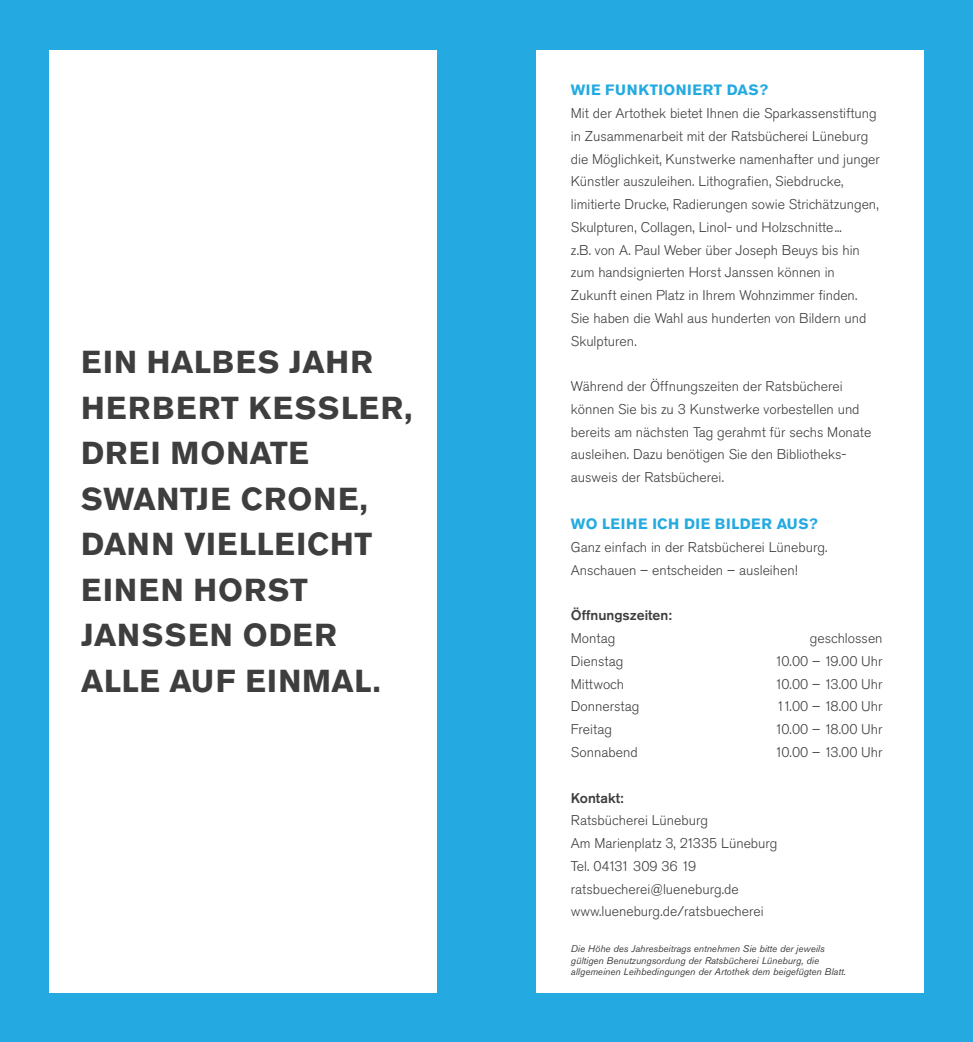
<style>
.page{position:relative;width:973px;height:1042px;background:#fff}
.page>*{position:absolute;margin:0;border:0;box-sizing:border-box;transform-origin:0 0}
.t1{font:700 31.5px/45.5px "Akzidenz Grotesk BQ";letter-spacing:.03em;color:#3e3e3f}
.t2{font:700 14.88px "Akzidenz Grotesk BQ";letter-spacing:.04em;color:#24aae1}
.t3{font:300 14px/22.8px "Akzidenz Grotesk BQ";color:#3e3e3f}
.t4{font:500 14px "Akzidenz Grotesk BQ";color:#3e3e3f}
.t5{font:italic 9.62px/11.4px "Akzidenz Grotesk BQ";color:#3e3e3f}
</style>
<div class="page">
<div style="left:0;top:0;width:972px;height:1042px;background:#24aae1"></div>
<div style="left:50px;top:50px;width:387px;height:942px;background:#fff"></div>
<div style="left:536px;top:50px;width:387px;height:942px;background:#fff"></div>
<h1 class="t1" style="left:81px;top:340px;width:332px">EIN HALBES JAHR<br>HERBERT KESSLER,<br>DREI MONATE<br>SWANTJE CRONE,<br>DANN VIELLEICHT<br>EINEN HORST<br>JANSSEN ODER<br>ALLE AUF EINMAL.</h1>
<p class="t2" style="left:570px;top:82px;width:198px">WIE FUNKTIONIERT DAS?</p>
<p class="t3" style="left:570px;top:102px;width:310px">Mit der Artothek bietet Ihnen die Sparkassenstiftung in Zusammenarbeit mit der Ratsbücherei Lüneburg die Möglichkeit, Kunstwerke namenhafter und junger Künstler auszuleihen. Lithografien, Siebdrucke, limitierte Drucke, Radierungen sowie Strichätzungen, Skulpturen, Collagen, Linol- und Holzschnitte...<br>z.B. von A. Paul Weber über Joseph Beuys bis hin zum handsignierten Horst Janssen können in Zukunft einen Platz in Ihrem Wohnzimmer finden.<br>Sie haben die Wahl aus hunderten von Bildern und Skulpturen.</p>
<p class="t3" style="left:570px;top:375px;width:302px">Während der Öffnungszeiten der Ratsbücherei können Sie bis zu 3 Kunstwerke vorbestellen und bereits am nächsten Tag gerahmt für sechs Monate ausleihen. Dazu benötigen Sie den Bibliotheks&shy;ausweis der Ratsbücherei.</p>
<p class="t2" style="left:570px;top:516px;width:248px">WO LEIHE ICH DIE BILDER AUS?</p>
<p class="t3" style="left:570px;top:536px;width:258px">Ganz einfach in der Ratsbücherei Lüneburg.<br>Anschauen – entscheiden – ausleihen!</p>
<p class="t4" style="left:570px;top:607px;width:102px">Öffnungszeiten:</p>
<p class="t3" style="left:570px;top:627px;width:46px">Montag</p>
<p class="t3" style="left:809px;top:627px;width:74px">geschlossen</p>
<p class="t3" style="left:570px;top:650px;width:54px">Dienstag</p>
<p class="t3" style="left:774px;top:650px;width:109px">10.00 – 19.00 Uhr</p>
<p class="t3" style="left:570px;top:673px;width:55px">Mittwoch</p>
<p class="t3" style="left:774px;top:673px;width:109px">10.00 – 13.00 Uhr</p>
<p class="t3" style="left:570px;top:695px;width:70px">Donnerstag</p>
<p class="t3" style="left:776px;top:695px;width:107px">11.00 – 18.00 Uhr</p>
<p class="t3" style="left:570px;top:718px;width:43px">Freitag</p>
<p class="t3" style="left:774px;top:718px;width:109px">10.00 – 18.00 Uhr</p>
<p class="t3" style="left:570px;top:741px;width:68px">Sonnabend</p>
<p class="t3" style="left:774px;top:741px;width:109px">10.00 – 13.00 Uhr</p>
<p class="t4" style="left:570px;top:789px;width:54px">Kontakt:</p>
<p class="t3" style="left:570px;top:809px;width:208px">Ratsbücherei Lüneburg<br>Am Marienplatz 3, 21335 Lüneburg<br>Tel. 04131 309 36 19 ratsbuecherei@lueneburg.de www.lueneburg.de/ratsbuecherei</p>
<p class="t5" style="left:570px;top:943px;width:276px">Die Höhe des Jahresbeitrags entnehmen Sie bitte der jeweils gültigen Benutzungsordung der Ratsbücherei Lüneburg, die allgemeinen Leihbedingungen der Artothek dem beigefügten Blatt.</p>
</div>
